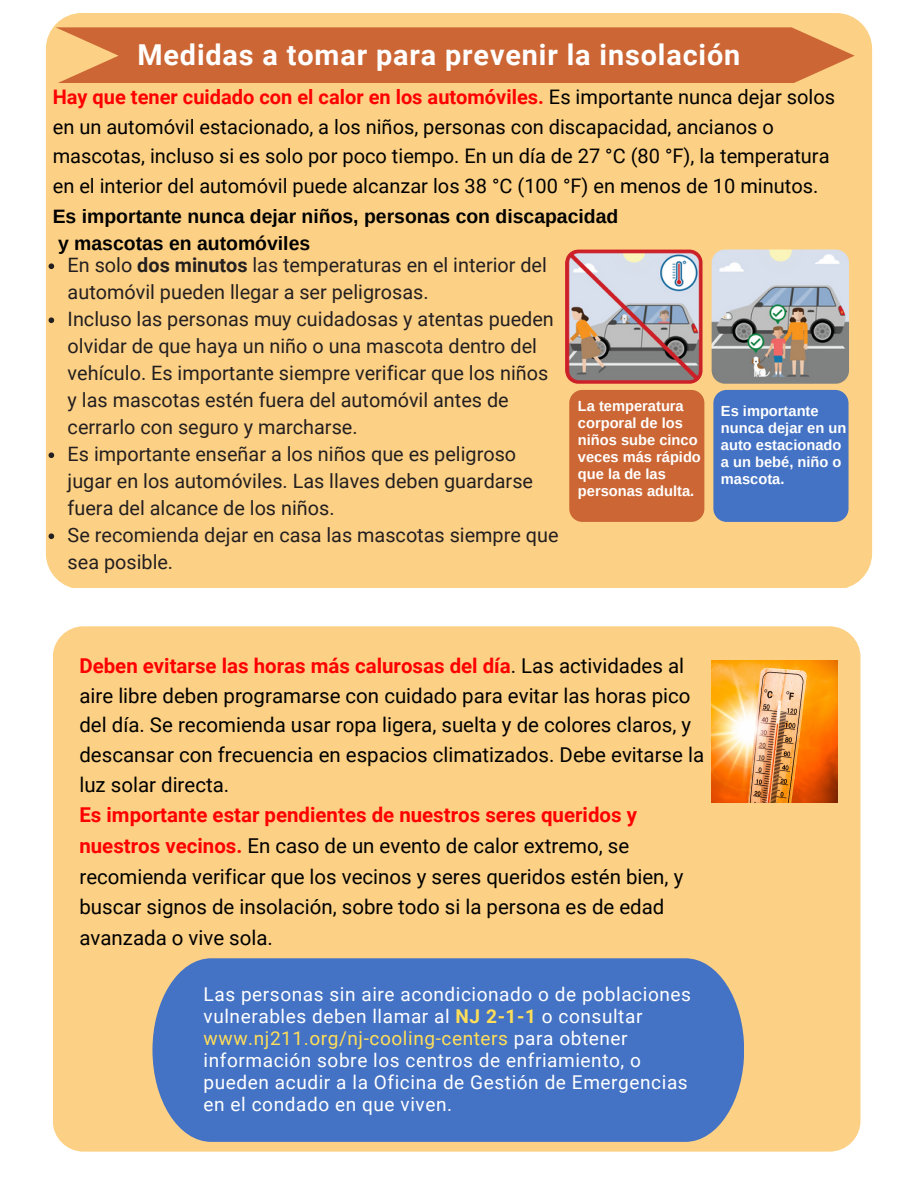
<style>
.page{position:relative;width:918px;height:1188px;background:#fff}
.page>*{position:absolute;margin:0;border:0;box-sizing:border-box;transform-origin:0 0}
.t1{font:700 28.8px "Roboto";letter-spacing:.03em;color:#fff}
.t2{font:20.4px/29.7px "Roboto";color:#000}
.t3{font:20.1px/29.7px "Roboto";color:#000}
.t4{font:19.8px/27px "Roboto";color:#231f20}
.t5{font:700 19.35px/27px "Arimo";color:#000}
.t6{font:19.05px/22px "Roboto";letter-spacing:.03em;color:#fff}
.t7{font:700 14.7px/17px "Arimo";color:#fff}
.s1{font-weight:700;color:#fe0002}
.s2{font-weight:700}
.s3{font-weight:700;color:#ffde59}
.s4{color:#ffde59}
</style>
<div class="page">
<div style="left:46px;top:13px;width:826px;height:575px;background:#fdd185"></div>
<div style="left:713px;top:390px;width:136px;height:132px;background:#4472c4;border-radius:13px"></div>
<div style="left:569px;top:390px;width:135px;height:132px;background:#cc6735;border-radius:13px"></div>
<img style="left:565px;top:250px;width:138px;height:133px;border-radius:13px">
<img style="left:712px;top:250px;width:137px;height:133px;border-radius:13px">
<div style="left:53px;top:626px;width:807px;height:526px;background:#fdd185;border-radius:31px"></div>
<div style="left:152px;top:958px;width:592px;height:184px;background:#4472c4"></div>
<img style="left:711px;top:661px;width:126px;height:141px">
<svg style="left:56px;top:27px;width:799px;height:55px;background:#d0703b"></svg>
<svg style="left:49px;top:263px;width:5px;height:6px"></svg>
<svg style="left:49px;top:317px;width:5px;height:6px"></svg>
<svg style="left:49px;top:452px;width:5px;height:6px"></svg>
<svg style="left:49px;top:533px;width:5px;height:6px"></svg>
<h1 class="t1" style="left:137px;top:39px;width:604px">Medidas a tomar para prevenir la insolación</h1>
<p class="t3" style="left:53px;top:82px;width:784px"><span class="s1">Hay que tener cuidado con el calor en los automóviles.</span> Es importante nunca dejar solos en un automóvil estacionado, a los niños, personas con discapacidad, ancianos o mascotas, incluso si es solo por poco tiempo. En un día de 27 °C (80 °F), la temperatura en el interior del automóvil puede alcanzar los 38 °C (100 °F) en menos de 10 minutos.</p>
<p class="t5" style="left:53px;top:203px;width:567px">Es importante nunca dejar niños, personas con discapacidad y mascotas en automóviles</p>
<p class="t4" style="left:68px;top:252px;width:492px">En solo <span class="s2">dos minutos</span> las temperaturas en el interior del automóvil pueden llegar a ser peligrosas.<br>Incluso las personas muy cuidadosas y atentas pueden olvidar de que haya un niño o una mascota dentro del vehículo. Es importante siempre verificar que los niños y las mascotas estén fuera del automóvil antes de cerrarlo con seguro y marcharse.<br>Es importante enseñar a los niños que es peligroso jugar en los automóviles. Las llaves deben guardarse fuera del alcance de los niños.<br>Se recomienda dejar en casa las mascotas siempre que sea posible.</p>
<p class="t7" style="left:578px;top:397px;width:125px">La temperatura corporal de los niños sube cinco veces más rápido que la de las personas adulta.</p>
<p class="t7" style="left:721px;top:403px;width:127px">Es importante nunca dejar en un auto estacionado a un bebé, niño o mascota.</p>
<p class="t2" style="left:79px;top:651px;width:626px"><span class="s1">Deben evitarse las horas más calurosas del día</span>. Las actividades al aire libre deben programarse con cuidado para evitar las horas pico del día. Se recomienda usar ropa ligera, suelta y de colores claros, y descansar con frecuencia en espacios climatizados. Debe evitarse la luz solar directa.</p>
<p class="t2" style="left:79px;top:800px;width:605px;line-height:30.8px"><span class="s1">Es importante estar pendientes de nuestros seres queridos y nuestros vecinos.</span> En caso de un evento de calor extremo, se recomienda verificar que los vecinos y seres queridos estén bien, y buscar signos de insolación, sobre todo si la persona es de edad avanzada o vive sola.</p>
<p class="t6" style="left:204px;top:983px;width:489px">Las personas sin aire acondicionado o de poblaciones vulnerables deben llamar al <span class="s3">NJ 2-1-1</span> o consultar <span class="s4">www.nj211.org/nj-cooling-centers</span> para obtener información sobre los centros de enfriamiento, o pueden acudir a la Oficina de Gestión de Emergencias en el condado en que viven.</p>
</div>
